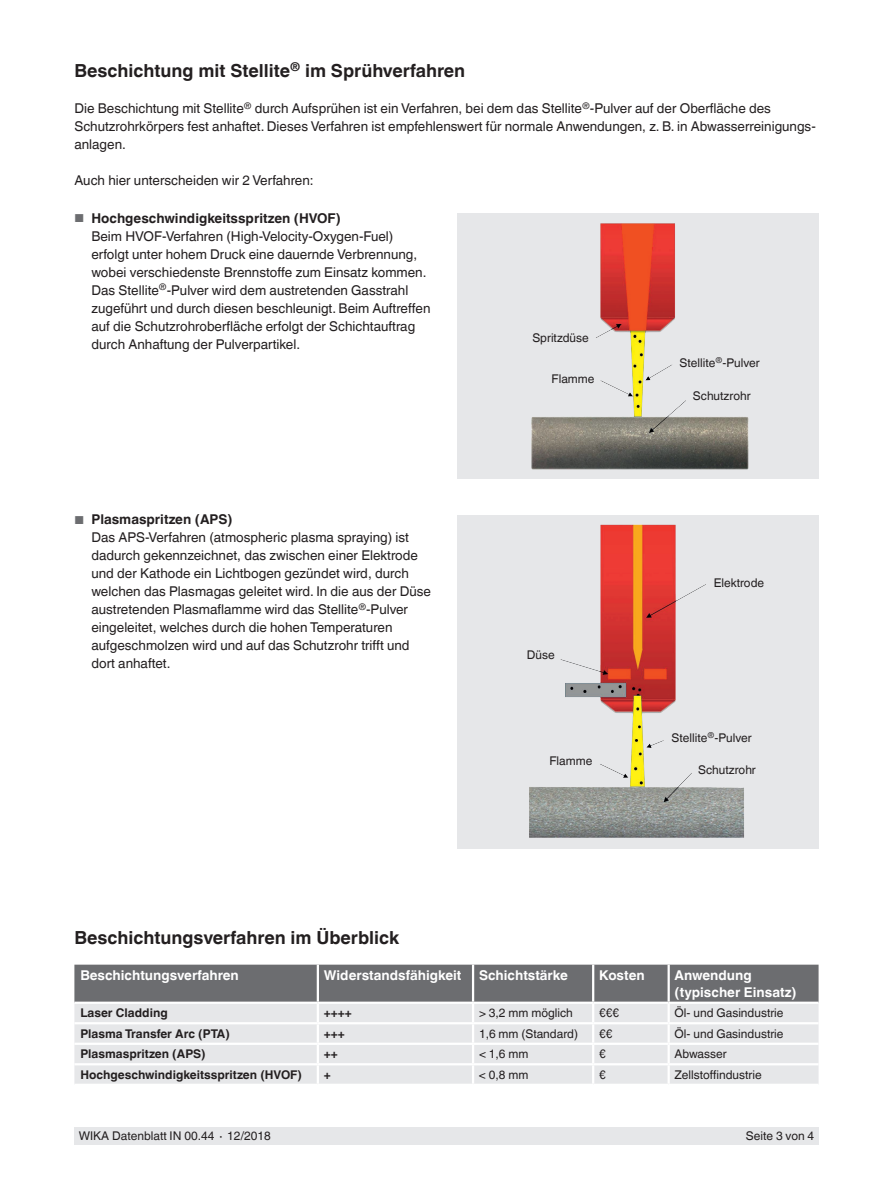
<style>
.page{position:relative;width:893px;height:1188px;background:#fff}
.page>*{position:absolute;margin:0;border:0;box-sizing:border-box;transform-origin:0 0}
.t1{font:700 18px "Helvetica World";color:#231f20}
.t2{font:13.5px/18px "Helvetica World";color:#231f20}
.t3{font:700 13.5px/16.5px "Helvetica World";color:#fff}
.t4{font:12px "Helvetica World";color:#231f20}
.t5{font:700 12px "Helvetica World";color:#231f20}
.s1{font-size:11.55px;color:#6c6d70}
.s2{font-weight:700}
</style>
<div class="page">
<div style="left:74px;top:1128px;width:745px;height:17px;background:#e6e7e9"></div>
<div style="left:457px;top:213px;width:362px;height:266px;background:#e6e7e9"></div>
<div style="left:457px;top:515px;width:362px;height:334px;background:#e6e7e9"></div>
<img style="left:531px;top:223px;width:218px;height:247px">
<img style="left:529px;top:524px;width:215px;height:314px">
<svg style="left:74px;top:965px;width:745px;height:119px;background:#c1c2c4"></svg>
<hr style="left:669px;top:1063px;width:150px;height:2px;background:#fff">
<hr style="left:667px;top:1065px;width:3px;height:19px;background:#fff">
<hr style="left:473px;top:1002px;width:120px;height:2px;background:#fff">
<hr style="left:593px;top:1002px;width:76px;height:2px;background:#fff">
<hr style="left:669px;top:1002px;width:150px;height:2px;background:#fff">
<hr style="left:74px;top:1002px;width:244px;height:2px;background:#fff">
<hr style="left:318px;top:1002px;width:155px;height:2px;background:#fff">
<hr style="left:472px;top:965px;width:2px;height:37px;background:#fff">
<h1 class="t1" style="left:74px;top:60px;width:392px">Beschichtung mit Stellite<sup>®</sup> im Sprühverfahren</h1>
<p class="t2" style="left:74px;top:99px;width:743px">Die Beschichtung mit Stellite<sup>®</sup> durch Aufsprühen ist ein Verfahren, bei dem das Stellite<sup>®</sup>-Pulver auf der Oberfläche des<br>Schutzrohrkörpers fest anhaftet. Dieses Verfahren ist empfehlenswert für normale Anwendungen, z. B. in Abwasserreinigungs&shy;anlagen.</p>
<p class="t2" style="left:74px;top:171px;width:241px">Auch hier unterscheiden wir 2 Verfahren:</p>
<p class="t2" style="left:91px;top:209px;width:341px;text-indent:-17px"><span class="s1">■</span> <span class="s2">Hochgeschwindigkeitsspritzen (HVOF)<br></span>Beim HVOF-Verfahren (High-Velocity-Oxygen-Fuel) erfolgt unter hohem Druck eine dauernde Verbrennung, wobei verschiedenste Brennstoffe zum Einsatz kommen.<br>Das Stellite<sup>®</sup>-Pulver wird dem austretenden Gasstrahl zugeführt und durch diesen beschleunigt. Beim Auftreffen auf die Schutzrohroberfläche erfolgt der Schichtauftrag durch Anhaftung der Pulverpartikel.</p>
<p class="t4" style="left:532px;top:331px;width:58px">Spritzdüse</p>
<p class="t4" style="left:551px;top:371px;width:44px">Flamme</p>
<p class="t4" style="left:680px;top:355px;width:82px">Stellite<sup>®</sup>-Pulver</p>
<p class="t2" style="left:91px;top:511px;width:341px;text-indent:-17px"><span class="s1">■</span> <span class="s2">Plasmaspritzen (APS)<br></span>Das APS-Verfahren (atmospheric plasma spraying) ist dadurch gekennzeichnet, das zwischen einer Elektrode und der Kathode ein Lichtbogen gezündet wird, durch welchen das Plasmagas geleitet wird. In die aus der Düse austretenden Plasmaflamme wird das Stellite<sup>®</sup>-Pulver eingeleitet, welches durch die hohen Temperaturen aufgeschmolzen wird und auf das Schutzrohr trifft und dort anhaftet.</p>
<h1 class="t1" style="left:74px;top:927px;width:326px">Beschichtungsverfahren im Überblick</h1>
<p class="t4" style="left:527px;top:648px;width:29px">Düse</p>
<p class="t4" style="left:549px;top:754px;width:44px">Flamme</p>
<p class="t4" style="left:693px;top:389px;width:59px">Schutzrohr</p>
<p class="t4" style="left:714px;top:576px;width:52px">Elektrode</p>
<p class="t4" style="left:672px;top:731px;width:82px">Stellite<sup>®</sup>-Pulver</p>
<p class="t4" style="left:698px;top:762px;width:59px">Schutzrohr</p>
<p class="t3" style="left:80px;top:967px;width:160px">Beschichtungsverfahren</p>
<p class="t3" style="left:324px;top:967px;width:139px">Widerstandsfähigkeit</p>
<p class="t3" style="left:479px;top:967px;width:90px">Schichtstärke</p>
<p class="t3" style="left:599px;top:967px;width:47px">Kosten</p>
<p class="t3" style="left:675px;top:967px;width:123px">Anwendung (typischer Einsatz)</p>
<p class="t5" style="left:80px;top:1006px;width:89px">Laser Cladding</p>
<p class="t5" style="left:324px;top:1006px;width:30px">++++</p>
<p class="t4" style="left:479px;top:1006px;width:95px">&gt; 3,2 mm möglich</p>
<p class="t4" style="left:599px;top:1006px;width:22px">€€€</p>
<p class="t4" style="left:675px;top:1006px;width:110px">Öl- und Gasindustrie</p>
<p class="t5" style="left:80px;top:1027px;width:151px">Plasma Transfer Arc (PTA)</p>
<p class="t5" style="left:324px;top:1027px;width:23px">+++</p>
<p class="t4" style="left:479px;top:1027px;width:100px">1,6 mm (Standard)</p>
<p class="t4" style="left:599px;top:1027px;width:15px">€€</p>
<p class="t4" style="left:675px;top:1027px;width:110px">Öl- und Gasindustrie</p>
<p class="t5" style="left:80px;top:1047px;width:127px">Plasmaspritzen (APS)</p>
<p class="t5" style="left:324px;top:1047px;width:16px">++</p>
<p class="t4" style="left:479px;top:1047px;width:51px">&lt; 1,6 mm</p>
<p class="t4" style="left:599px;top:1047px;width:8px">€</p>
<p class="t4" style="left:675px;top:1047px;width:54px">Abwasser</p>
<p class="t5" style="left:80px;top:1068px;width:223px">Hochgeschwindigkeitsspritzen (HVOF)</p>
<p class="t5" style="left:324px;top:1068px;width:9px">+</p>
<p class="t4" style="left:479px;top:1068px;width:51px">&lt; 0,8 mm</p>
<p class="t4" style="left:599px;top:1068px;width:8px">€</p>
<p class="t4" style="left:675px;top:1068px;width:89px">Zellstoffindustrie</p>
<p class="t4" style="left:79px;top:1129px;width:194px">WIKA Datenblatt IN 00.44 ∙ 12/2018</p>
<p class="t4" style="left:746px;top:1129px;width:70px">Seite 3 von 4</p>
</div>
